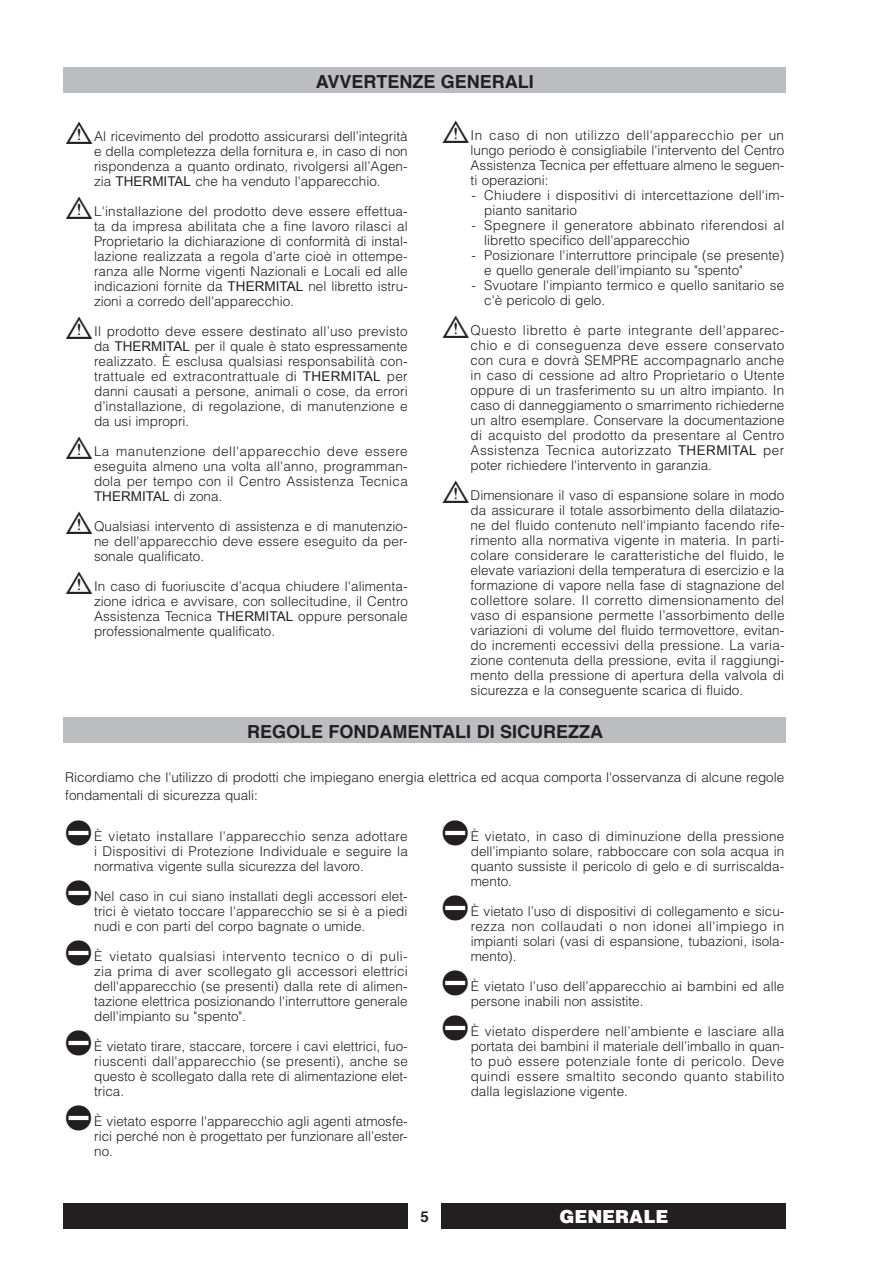
<style>
.page{position:relative;width:893px;height:1263px;background:#fff}
.page>*{position:absolute;margin:0;border:0;box-sizing:border-box;transform-origin:0 0}
.t1{font:700 18px "Helvetica";color:#231f20}
.t2{font:900 18px "Helvetica LT Std";color:#fff}
.t3{font:700 15px "Helvetica";color:#231f20}
.t4{font:300 13.5px/15px "Helvetica LT Std";color:#231f20;text-align:justify}
.t5{font:300 13.5px/15px "Helvetica LT Std";letter-spacing:.025em;color:#231f20}
.t6{font:300 13.5px/15px "Helvetica LT Std";letter-spacing:.02em;color:#231f20}
.t7{font:13.5px "Arial";color:#231f20}
.s1{font-family:"Sym PM Normal Normal";font-weight:400;font-size:27px}
.s2{font-family:"Arial";font-weight:400}
.s3{font-family:"Helvetica LT Std";font-weight:300}
</style>
<div class="page">
<div style="left:64px;top:1203px;width:344px;height:26px;background:#231f20"></div>
<div style="left:442px;top:1203px;width:344px;height:26px;background:#231f20"></div>
<div style="left:64px;top:67px;width:722px;height:26px;background:#bcbdc0"></div>
<div style="left:64px;top:717px;width:722px;height:25px;background:#bcbdc0"></div>
<h1 class="t1" style="left:316px;top:67px;width:220px">AVVERTENZE GENERALI</h1>
<p class="t4" style="left:94px;top:128px;width:315px;text-indent:-29px"><span class="s1">B</span> Al ricevimento del prodotto assicurarsi dell’integrità e della completezza della fornitura e, in caso di non rispondenza a quanto ordinato, rivolgersi all’Agen&shy;zia <span class="s2">THERMITAL</span> che ha venduto l'apparecchio.</p>
<p class="t4" style="left:94px;top:203px;width:315px;text-indent:-29px"><span class="s1">B</span> L'installazione del prodotto deve essere effettua&shy;ta da impresa abilitata che a fine lavoro rilasci al Proprietario la dichiarazione di conformità di instal&shy;lazione realizzata a regola d’arte cioè in ottempe&shy;ranza alle Norme vigenti Nazionali e Locali ed alle indicazioni fornite da <span class="s2">THERMITAL</span> nel libretto istru&shy;zioni a corredo dell'apparecchio.</p>
<p class="t4" style="left:94px;top:323px;width:315px;text-indent:-29px"><span class="s1">B</span> Il prodotto deve essere destinato all’uso previsto da <span class="s2">THERMITAL</span> per il quale è stato espressamente realizzato. È esclusa qualsiasi responsabilità con&shy;trattuale ed extracontrattuale di <span class="s2">THERMITAL</span> per danni causati a persone, animali o cose, da errori d’installazione, di regolazione, di manutenzione e da usi impropri.</p>
<p class="t4" style="left:94px;top:443px;width:315px;text-indent:-29px"><span class="s1">B</span> La manutenzione dell'apparecchio deve essere eseguita almeno una volta all'anno, programman&shy;dola per tempo con il Centro Assistenza Tecnica</p>
<p class="t7" style="left:94px;top:487px;width:130px">THERMITAL <span class="s3">di zona.</span></p>
<p class="t4" style="left:94px;top:518px;width:315px;text-indent:-29px"><span class="s1">B</span> Qualsiasi intervento di assistenza e di manutenzio&shy;ne dell'apparecchio deve essere eseguito da per&shy;sonale qualificato.</p>
<p class="t4" style="left:94px;top:578px;width:315px;text-indent:-29px"><span class="s1">B</span> In caso di fuoriuscite d’acqua chiudere l'alimenta&shy;zione idrica e avvisare, con sollecitudine, il Centro Assistenza Tecnica <span class="s2">THERMITAL</span> oppure personale professionalmente qualificato.</p>
<p class="t4" style="left:471px;top:128px;width:315px;text-indent:-29px"><span class="s1">B</span> In caso di non utilizzo dell'apparecchio per un lungo periodo è consigliabile l'intervento del Centro Assistenza Tecnica per effettuare almeno le seguen&shy;ti operazioni:</p>
<p class="t6" style="left:484px;top:188px;width:302px;text-indent:-13px">- Chiudere i dispositivi di intercettazione dell'im&shy;pianto sanitario</p>
<p class="t5" style="left:484px;top:218px;width:302px;text-indent:-13px">- Spegnere il generatore abbinato riferendosi al libretto specifico dell'apparecchio</p>
<p class="t4" style="left:484px;top:248px;width:302px;text-indent:-13px">- Posizionare l'interruttore principale (se presente) e quello generale dell'impianto su "spento"</p>
<p class="t4" style="left:484px;top:278px;width:302px;text-indent:-13px">- Svuotare l'impianto termico e quello sanitario se c'è pericolo di gelo.</p>
<p class="t4" style="left:471px;top:323px;width:315px;text-indent:-29px"><span class="s1">B</span> Questo libretto è parte integrante dell'apparec&shy;chio e di conseguenza deve essere conservato con cura e dovrà SEMPRE accompagnarlo anche in caso di cessione ad altro Proprietario o Utente oppure di un trasferimento su un altro impianto. In caso di danneggiamento o smarrimento richiederne un altro esemplare. Conservare la documentazione di acquisto del prodotto da presentare al Centro Assistenza Tecnica autorizzato <span class="s2">THERMITAL</span> per poter richiedere l'intervento in garanzia.</p>
<p class="t4" style="left:471px;top:488px;width:315px;text-indent:-29px"><span class="s1">B</span> Dimensionare il vaso di espansione solare in modo da assicurare il totale assorbimento della dilatazio&shy;ne del fluido contenuto nell'impianto facendo rife&shy;rimento alla normativa vigente in materia. In parti&shy;colare considerare le caratteristiche del fluido, le elevate variazioni della temperatura di esercizio e la formazione di vapore nella fase di stagnazione del collettore solare. Il corretto dimensionamento del vaso di espansione permette l’assorbimento delle variazioni di volume del fluido termovettore, evitan&shy;do incrementi eccessivi della pressione. La varia&shy;zione contenuta della pressione, evita il raggiungi&shy;mento della pressione di apertura della valvola di sicurezza e la conseguente scarica di fluido.</p>
<h1 class="t1" style="left:247px;top:717px;width:358px">REGOLE FONDAMENTALI DI SICUREZZA</h1>
<p class="t4" style="left:65px;top:768px;width:720px;line-height:18px">Ricordiamo che l'utilizzo di prodotti che impiegano energia elettrica ed acqua comporta l'osservanza di alcune regole fondamentali di sicurezza quali:</p>
<p class="t4" style="left:94px;top:828px;width:315px;text-indent:-29px"><span class="s1">A</span>È vietato installare l'apparecchio senza adottare i Dispositivi di Protezione Individuale e seguire la normativa vigente sulla sicurezza del lavoro.</p>
<p class="t4" style="left:94px;top:888px;width:315px;text-indent:-29px"><span class="s1">A</span>Nel caso in cui siano installati degli accessori elet&shy;trici è vietato toccare l'apparecchio se si è a piedi nudi e con parti del corpo bagnate o umide.</p>
<p class="t4" style="left:94px;top:948px;width:315px;text-indent:-29px"><span class="s1">A</span>È vietato qualsiasi intervento tecnico o di puli&shy;zia prima di aver scollegato gli accessori elettrici dell'apparecchio (se presenti) dalla rete di alimen&shy;tazione elettrica posizionando l'interruttore generale dell'impianto su "spento".</p>
<p class="t4" style="left:94px;top:1038px;width:315px;text-indent:-29px"><span class="s1">A</span>È vietato tirare, staccare, torcere i cavi elettrici, fuo&shy;riuscenti dall'apparecchio (se presenti), anche se questo è scollegato dalla rete di alimentazione elet&shy;trica.</p>
<p class="t4" style="left:94px;top:1113px;width:315px;text-indent:-29px"><span class="s1">A</span>È vietato esporre l'apparecchio agli agenti atmosfe&shy;rici perché non è progettato per funzionare all’ester&shy;no.</p>
<p class="t4" style="left:471px;top:828px;width:315px;text-indent:-29px"><span class="s1">A</span>È vietato, in caso di diminuzione della pressione dell’impianto solare, rabboccare con sola acqua in quanto sussiste il pericolo di gelo e di surriscalda&shy;mento.</p>
<p class="t4" style="left:471px;top:903px;width:315px;text-indent:-29px"><span class="s1">A</span>È vietato l’uso di dispositivi di collegamento e sicu&shy;rezza non collaudati o non idonei all'impiego in impianti solari (vasi di espansione, tubazioni, isola&shy;mento).</p>
<p class="t4" style="left:471px;top:978px;width:315px;text-indent:-29px"><span class="s1">A</span>È vietato l’uso dell’apparecchio ai bambini ed alle persone inabili non assistite.</p>
<p class="t4" style="left:471px;top:1023px;width:315px;text-indent:-29px"><span class="s1">A</span>È vietato disperdere nell’ambiente e lasciare alla portata dei bambini il materiale dell’imballo in quan&shy;to può essere potenziale fonte di pericolo. Deve quindi essere smaltito secondo quanto stabilito dalla legislazione vigente.</p>
<p class="t3" style="left:421px;top:1204px;width:10px">5</p>
<h1 class="t2" style="left:559px;top:1204px;width:110px">GENERALE</h1>
</div>
